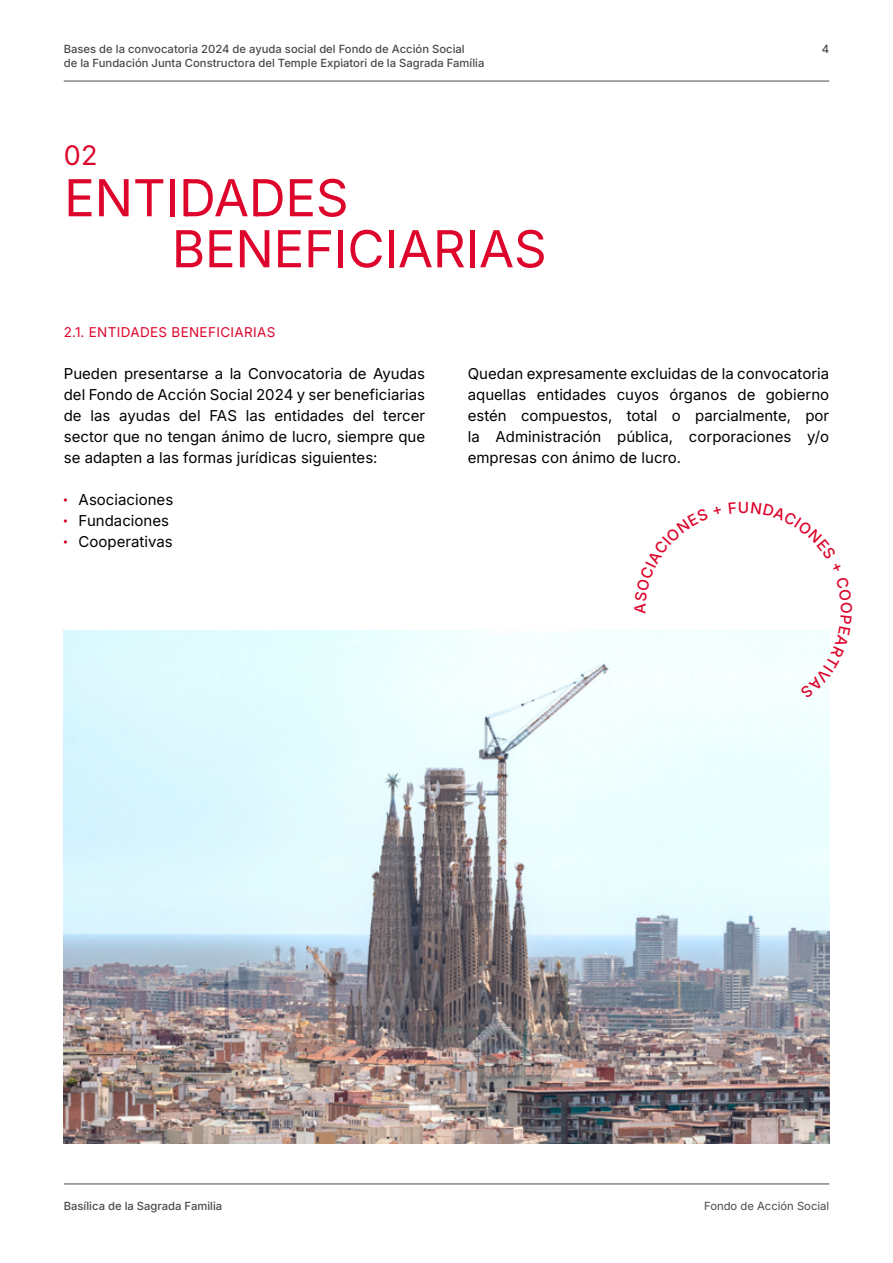
<style>
.page{position:relative;width:893px;height:1263px;background:#fff}
.page>*{position:absolute;margin:0;border:0;box-sizing:border-box;transform-origin:0 0}
.t1{font:51px/51px "Inter";letter-spacing:-.005em;color:#dd052b}
.t2{font:27px "Inter";color:#dd052b}
.t3{font:15.3px "Inter";color:#dd052b}
.t4{font:15px/21px "Inter";color:#000;text-align:justify}
.t5{font:13.5px "Inter";letter-spacing:.025em;color:#dd052b}
.t6{font:11.25px "Inter";color:#4d4845}
</style>
<div class="page">
<svg style="left:64px;top:498px;width:3px;height:4px"></svg>
<svg style="left:64px;top:519px;width:3px;height:4px"></svg>
<svg style="left:64px;top:540px;width:3px;height:4px"></svg>
<img style="left:64px;top:631px;width:765px;height:513px">
<hr style="left:64px;top:1184px;width:765px;height:1px;background:#4d4845">
<hr style="left:64px;top:81px;width:765px;height:1px;background:#4d4845">
<div style="left:751px;top:630px;width:79px;height:68px;background:#f3ffff"></div>
<p class="t6" style="left:64px;top:41px;width:402px">Bases de la convocatoria 2024 de ayuda social del Fondo de Acción Social</p>
<p class="t6" style="left:822px;top:41px;width:9px">4</p>
<p class="t6" style="left:64px;top:54px;width:422px">de la Fundación Junta Constructora del Temple Expiatori de la Sagrada Família</p>
<h2 class="t2" style="left:64px;top:135px;width:35px">02</h2>
<h1 class="t1" style="left:172px;top:171px;width:376px;text-indent:-108px">ENTIDADES<br>BENEFICIARIAS</h1>
<p class="t5" style="left:64px;top:322px;width:213px">2.1. ENTIDADES BENEFICIARIAS</p>
<p class="t4" style="left:64px;top:362px;width:363px">Pueden presentarse a la Convocatoria de Ayudas del Fondo de Acción Social 2024 y ser beneficiarias de las ayudas del FAS las entidades del tercer sector que no tengan ánimo de lucro, siempre que se adapten a las formas jurídicas siguientes:</p>
<p class="t4" style="left:79px;top:488px;width:96px;text-align:left">Asociaciones<br>Fundaciones<br>Cooperativas</p>
<p class="t3" style="left:738px;top:496px;width:13px">U</p>
<p class="t4" style="left:468px;top:362px;width:363px">Quedan expresamente excluidas de la convocatoria aquellas entidades cuyos órganos de gobierno estén compuestos, total o parcialmente, por la Administración pública, corporaciones y/o empresas con ánimo de lucro.</p>
<p class="t6" style="left:64px;top:1197px;width:160px">Basílica de la Sagrada Familia</p>
<p class="t6" style="left:704px;top:1197px;width:127px">Fondo de Acción Social</p>
</div>
